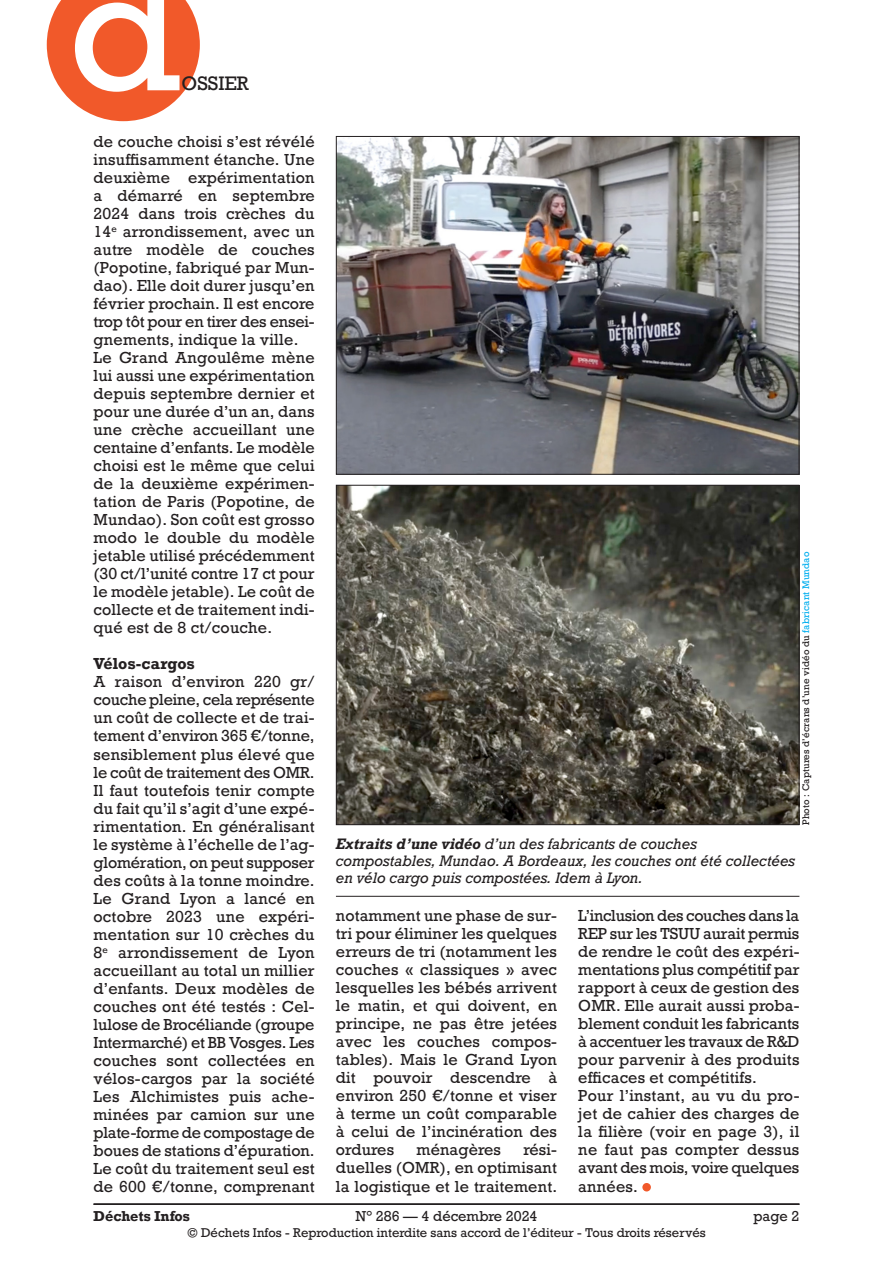
<style>
.page{position:relative;width:893px;height:1263px;background:#fff}
.page>*{position:absolute;margin:0;border:0;box-sizing:border-box;transform-origin:0 0}
.t1{font:166.5px "Rockwell";color:#fff}
.t2{font:18.3px "Rockwell";color:#231f20}
.Texte_courant{font:15px/18px "Rockwell";letter-spacing:.01em;color:#231f20;text-align:justify}
.Texte_courant-2{font:700 15px "Rockwell";letter-spacing:.015em;color:#231f20}
.Légende_photo{font:italic 14.25px/17.2px "Rockwell";color:#231f20}
.t3{font:13.5px "Rockwell";color:#231f20}
.t4{font:700 13.5px "Rockwell";color:#231f20}
.t5{font:12px "Rockwell";color:#231f20}
.Crédit_photo{font:9px "Rockwell";letter-spacing:.015em;color:#231f20}
.s1{color:#00aeef}
.s2{font-weight:700}
</style>
<div class="page">
<hr style="left:94px;top:1203px;width:705px;height:2px;background:#231f20">
<div style="left:642px;top:1183px;width:9px;height:8px;background:#f1592a;border-radius:50%"></div>
<hr style="left:336px;top:896px;width:463px;height:1px;background:#231f20">
<img style="left:338px;top:487px;width:459px;height:336px">
<div style="left:336px;top:485px;width:463px;height:340px;border:1px solid #231f20"></div>
<img style="left:338px;top:138px;width:459px;height:335px">
<div style="left:336px;top:136px;width:463px;height:339px;border:1px solid #231f20"></div>
<svg style="left:47px;top:0;width:153px;height:121px;background:#f3734b"></svg>
<h1 class="t1" style="left:69px;top:-73px;width:114px">d</h1>
<p class="t2" style="left:182px;top:72px;width:69px">OSSIER</p>
<p class="Texte_courant" style="left:94px;top:133px;width:223px">de couche choisi s’est révélé insuffisamment étanche. Une deuxième expérimentation a démarré en septembre 2024 dans trois crèches du 14<sup>e</sup> arrondissement, avec un autre modèle de couches (Popotine, fabriqué par Mun&shy;dao). Elle doit durer jusqu’en février prochain. Il est encore trop tôt pour en tirer des ensei&shy;gnements, indique la ville.</p>
<p class="Texte_courant" style="left:94px;top:349px;width:223px">Le Grand Angoulême mène lui aussi une expérimentation depuis septembre dernier et pour une durée d’un an, dans une crèche accueillant une centaine d’enfants. Le modèle choisi est le même que celui de la deuxième expérimen&shy;tation de Paris (Popotine, de Mundao). Son coût est grosso modo le double du modèle jetable utilisé précédemment (30 ct/l’unité contre 17 ct pour le modèle jetable). Le coût de collecte et de traitement indi&shy;qué est de 8 ct/couche.</p>
<p class="Texte_courant-2" style="left:94px;top:654px;width:103px">Vélos-cargos</p>
<p class="Texte_courant" style="left:94px;top:673px;width:223px">A raison d’environ 220 gr/ couche pleine, cela représente un coût de collecte et de trai&shy;tement d’environ 365 €/tonne, sensiblement plus élevé que le coût de traitement des OMR.<br>Il faut toutefois tenir compte du fait qu’il s’agit d’une expé&shy;rimentation. En généralisant le système à l’échelle de l’ag&shy;glomération, on peut supposer des coûts à la tonne moindre.</p>
<p class="Texte_courant" style="left:94px;top:889px;width:223px">Le Grand Lyon a lancé en octobre 2023 une expéri&shy;mentation sur 10 crèches du 8<sup>e</sup> arrondissement de Lyon accueillant au total un millier d’enfants. Deux modèles de couches ont été testés : Cel&shy;lulose de Brocéliande (groupe Intermarché) et BB Vosges. Les couches sont collectées en vélos-cargos par la société Les Alchimistes puis ache&shy;minées par camion sur une plate-forme de compostage de boues de stations d’épuration.</p>
<p class="Texte_courant" style="left:94px;top:1159px;width:223px">Le coût du traitement seul est de 600 €/tonne, comprenant</p>
<p class="Crédit_photo" style="left:800px;top:825px;width:275px;rotate:-90deg">Photo : Captures d’écrans d’une vidéo du <span class="s1">fabricant Mundao</span></p>
<p class="Légende_photo" style="left:336px;top:835px;width:461px"><span class="s2">Extraits d’une vidéo</span> d’un des fabricants de couches compostables, Mundao. A Bordeaux, les couches ont été collectées en vélo cargo puis compostées. Idem à Lyon.</p>
<p class="Texte_courant" style="left:336px;top:907px;width:223px">notamment une phase de sur&shy;tri pour éliminer les quelques erreurs de tri (notamment les couches « classiques » avec lesquelles les bébés arrivent le matin, et qui doivent, en principe, ne pas être jetées avec les couches compos&shy;tables). Mais le Grand Lyon dit pouvoir descendre à environ 250 €/tonne et viser à terme un coût comparable à celui de l’incinération des ordures</p>
<p class="Texte_courant" style="left:336px;top:1141px;width:223px;text-indent:188px">rési&shy;duelles (OMR), en optimisant la logistique et le traitement.</p>
<p class="Texte_courant" style="left:416px;top:1141px;width:86px">ménagères</p>
<p class="Texte_courant" style="left:578px;top:907px;width:223px">L’inclusion des couches dans la REP sur les TSUU aurait permis de rendre le coût des expéri&shy;mentations plus compétitif par rapport à ceux de gestion des OMR. Elle aurait aussi proba&shy;blement conduit les fabricants à accentuer les travaux de R&amp;D pour parvenir à des produits efficaces et compétitifs.</p>
<p class="Texte_courant" style="left:578px;top:1087px;width:223px">Pour l’instant, au vu du pro&shy;jet de cahier des charges de la filière (voir en page 3), il ne faut pas compter dessus avant des mois, voire quelques années.</p>
<p class="t4" style="left:94px;top:1207px;width:98px">Déchets Infos</p>
<p class="t3" style="left:355px;top:1207px;width:184px">N° 286 — 4 décembre 2024</p>
<p class="t3" style="left:753px;top:1207px;width:48px">page 2</p>
<p class="t5" style="left:187px;top:1225px;width:520px">© Déchets Infos - Reproduction interdite sans accord de l’éditeur - Tous droits réservés</p>
</div>
